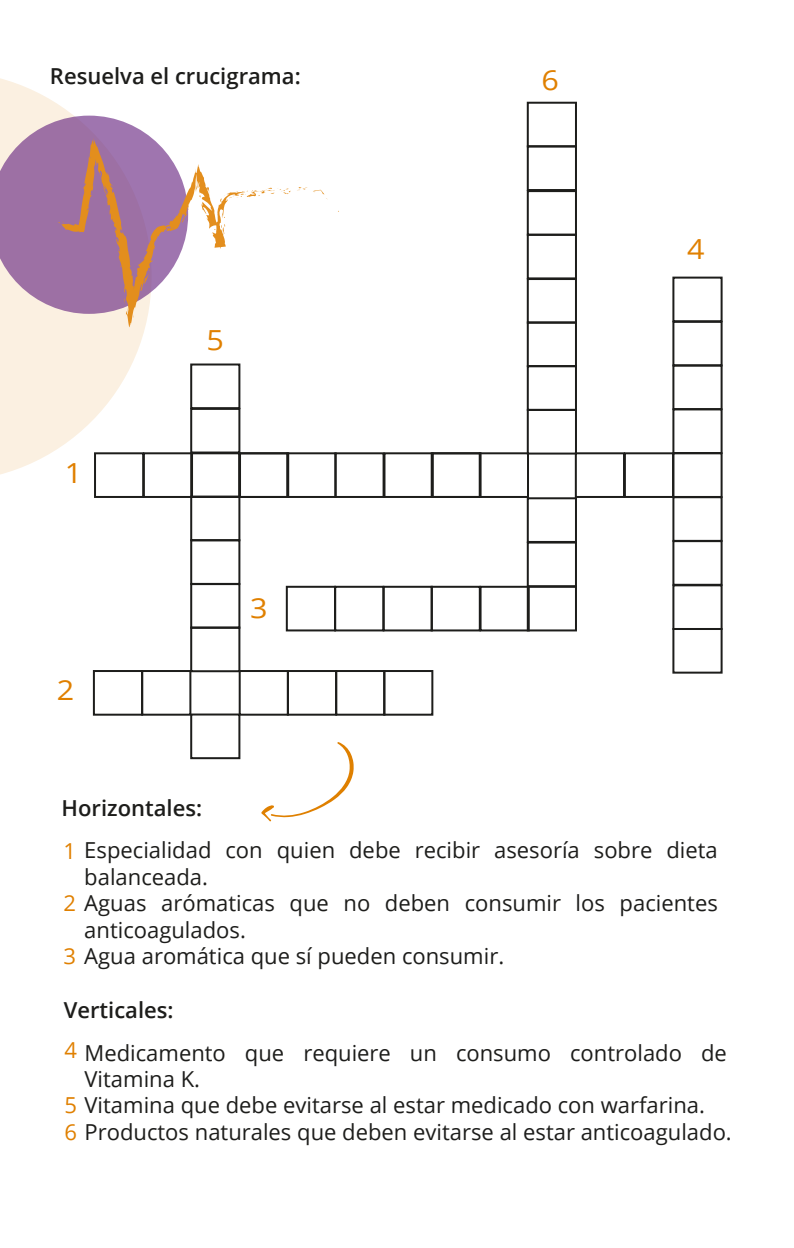
<style>
.page{position:relative;width:794px;height:1248px;background:#fff}
.page>*{position:absolute;margin:0;border:0;box-sizing:border-box;transform-origin:0 0}
.t1{font:27.6px "Open Sans";color:#e08000;scale:1.1 1}
.t2{font:22px/26.4px "Open Sans";color:#1d1d1b}
.t3{font:600 22px "Open Sans";color:#1d1d1b}
.t4{font:22px "Open Sans";color:#e08000}
.s1{font-weight:600}
.s2{color:#e08000}
</style>
<div class="page">
<svg style="left:0;top:78px;width:145px;height:397px;fill:#fbf0e1"></svg>
<svg style="left:297px;top:187px;width:30px;height:12px"></svg>
<svg style="left:0;top:116px;width:291px;height:212px"></svg>
<svg style="left:261px;top:742px;width:93px;height:79px"></svg>
<div style="left:287px;top:670px;width:50px;height:45px;border:2px solid #1d1d1b"></div>
<div style="left:143px;top:452px;width:50px;height:46px;border:2px solid #1d1d1b"></div>
<div style="left:190px;top:452px;width:50px;height:46px;border:2px solid #1d1d1b"></div>
<div style="left:286px;top:585px;width:50px;height:46px;border:2px solid #1d1d1b"></div>
<div style="left:93px;top:670px;width:50px;height:45px;border:2px solid #1d1d1b"></div>
<div style="left:527px;top:102px;width:50px;height:45px;border:2px solid #1d1d1b"></div>
<div style="left:527px;top:145px;width:50px;height:46px;border:2px solid #1d1d1b"></div>
<div style="left:527px;top:190px;width:50px;height:46px;border:2px solid #1d1d1b"></div>
<div style="left:527px;top:234px;width:50px;height:45px;border:2px solid #1d1d1b"></div>
<div style="left:527px;top:278px;width:50px;height:45px;border:2px solid #1d1d1b"></div>
<div style="left:527px;top:321px;width:50px;height:46px;border:2px solid #1d1d1b"></div>
<div style="left:527px;top:365px;width:50px;height:46px;border:2px solid #1d1d1b"></div>
<div style="left:527px;top:409px;width:50px;height:45px;border:2px solid #1d1d1b"></div>
<div style="left:527px;top:497px;width:50px;height:46px;border:2px solid #1d1d1b"></div>
<div style="left:527px;top:541px;width:50px;height:46px;border:2px solid #1d1d1b"></div>
<div style="left:527px;top:585px;width:50px;height:46px;border:2px solid #1d1d1b"></div>
<div style="left:239px;top:670px;width:50px;height:45px;border:2px solid #1d1d1b"></div>
<div style="left:335px;top:670px;width:50px;height:45px;border:2px solid #1d1d1b"></div>
<div style="left:383px;top:670px;width:50px;height:45px;border:2px solid #1d1d1b"></div>
<div style="left:334px;top:585px;width:50px;height:46px;border:2px solid #1d1d1b"></div>
<div style="left:94px;top:452px;width:50px;height:46px;border:2px solid #1d1d1b"></div>
<div style="left:334px;top:452px;width:50px;height:46px;border:2px solid #1d1d1b"></div>
<div style="left:190px;top:408px;width:50px;height:45px;border:2px solid #1d1d1b"></div>
<div style="left:190px;top:495px;width:50px;height:46px;border:2px solid #1d1d1b"></div>
<div style="left:190px;top:539px;width:50px;height:46px;border:2px solid #1d1d1b"></div>
<div style="left:141px;top:670px;width:50px;height:45px;border:2px solid #1d1d1b"></div>
<div style="left:190px;top:626px;width:50px;height:46px;border:2px solid #1d1d1b"></div>
<div style="left:190px;top:583px;width:50px;height:45px;border:2px solid #1d1d1b"></div>
<div style="left:190px;top:713px;width:50px;height:46px;border:2px solid #1d1d1b"></div>
<div style="left:190px;top:363px;width:50px;height:46px;border:2px solid #1d1d1b"></div>
<div style="left:430px;top:585px;width:51px;height:46px;border:2px solid #1d1d1b"></div>
<div style="left:286px;top:452px;width:51px;height:46px;border:2px solid #1d1d1b"></div>
<div style="left:672px;top:276px;width:50px;height:46px;border:2px solid #1d1d1b"></div>
<div style="left:672px;top:321px;width:50px;height:45px;border:2px solid #1d1d1b"></div>
<div style="left:672px;top:364px;width:50px;height:46px;border:2px solid #1d1d1b"></div>
<div style="left:672px;top:408px;width:50px;height:46px;border:2px solid #1d1d1b"></div>
<div style="left:672px;top:496px;width:50px;height:46px;border:2px solid #1d1d1b"></div>
<div style="left:672px;top:540px;width:50px;height:45px;border:2px solid #1d1d1b"></div>
<div style="left:672px;top:584px;width:50px;height:46px;border:2px solid #1d1d1b"></div>
<div style="left:672px;top:628px;width:50px;height:45px;border:2px solid #1d1d1b"></div>
<div style="left:383px;top:585px;width:50px;height:46px;border:2px solid #1d1d1b"></div>
<div style="left:479px;top:585px;width:51px;height:46px;border:2px solid #1d1d1b"></div>
<div style="left:239px;top:452px;width:50px;height:46px;border:2px solid #1d1d1b"></div>
<div style="left:575px;top:452px;width:50px;height:46px;border:2px solid #1d1d1b"></div>
<div style="left:624px;top:452px;width:50px;height:46px;border:2px solid #1d1d1b"></div>
<div style="left:672px;top:452px;width:50px;height:46px;border:2px solid #1d1d1b"></div>
<div style="left:479px;top:452px;width:50px;height:46px;border:2px solid #1d1d1b"></div>
<div style="left:431px;top:452px;width:50px;height:46px;border:2px solid #1d1d1b"></div>
<div style="left:383px;top:452px;width:51px;height:46px;border:2px solid #1d1d1b"></div>
<p class="t3" style="left:50px;top:61px;width:252px">Resuelva el crucigrama:</p>
<p class="t1" style="left:65px;top:453px;width:17px">1</p>
<p class="t1" style="left:57px;top:670px;width:17px">2</p>
<p class="t1" style="left:206px;top:320px;width:17px">5</p>
<p class="t1" style="left:250px;top:589px;width:17px">3</p>
<p class="t1" style="left:541px;top:60px;width:17px">6</p>
<p class="t1" style="left:687px;top:229px;width:17px">4</p>
<p class="t2" style="left:62px;top:786px;width:657px;line-height:42.2px"><span class="s1">Horizontales:<br></span><span class="s2">1</span> Especialidad con quien debe recibir asesoría sobre dieta</p>
<p class="t2" style="left:84px;top:863px;width:125px">balanceada.</p>
<p class="t2" style="left:63px;top:889px;width:656px"><span class="s2">2</span> Aguas arómaticas que no deben consumir los pacientes</p>
<p class="t2" style="left:84px;top:915px;width:163px">anticoagulados.</p>
<p class="t2" style="left:63px;top:942px;width:442px"><span class="s2">3</span> Agua aromática que sí pueden consumir.</p>
<p class="t3" style="left:64px;top:994px;width:111px">Verticales:</p>
<p class="t2" style="left:85px;top:1038px;width:644px">Medicamento que requiere un consumo controlado de<br>Vitamina K.</p>
<p class="t4" style="left:64px;top:1034px;width:14px">4</p>
<p class="t2" style="left:64px;top:1091px;width:669px"><span class="s2">5</span> Vitamina que debe evitarse al estar medicado con warfarina.<br><span class="s2">6</span> Productos naturales que deben evitarse al estar anticoagulado.</p>
</div>
